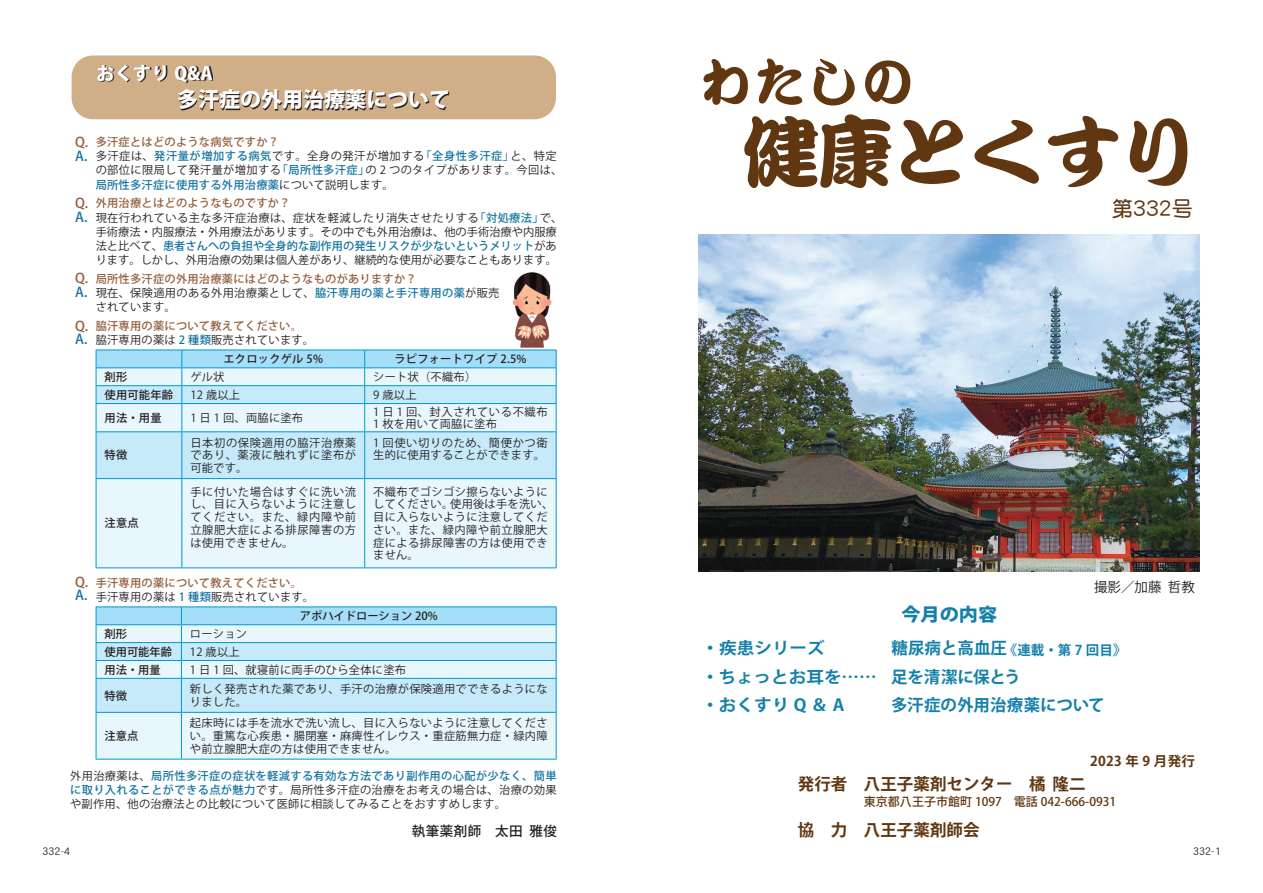
<style>
.page{position:relative;width:1263px;height:893px;background:#fff}
.page>*{position:absolute;margin:0;border:0;box-sizing:border-box;transform-origin:0 0}
.t1{font:79.5px "DF Kan Tei Ryu XB MP RKSJ H";letter-spacing:-.05em;color:#603711}
.t2{font:54px "DF Kan Tei Ryu XB MP RKSJ H";color:#603711}
.t3{font:800 21px "Koz Go Std";color:#fff}
.t4{font:21px "DF Maru Gothic Bd MP RKSJ H";letter-spacing:.025em;color:#603711}
.t5{font:800 18px "Koz Go Std";color:#fff}
.t6{font:800 18px "Koz Go Std";color:#1581aa;scale:1.07 1}
.t7{font:700 16.5px/28.5px "Koz Go Std";color:#1581aa;scale:1.07 1}
.t8{font:700 16.5px "Koz Go Std";color:#603711}
.t9{font:700 16.5px "Koz Go Std";color:#1581aa}
.t10{font:13.5px "Koz Go Std";color:#231f20}
.t11{font:500 13.5px "Koz Go Std";color:#925d3a}
.t12{font:500 13.5px "Koz Go Std";color:#1373a1}
.t13{font:500 13.5px "Koz Go Std";letter-spacing:.03em;color:#231f20}
.t14{font:700 13.5px "Koz Go Std";letter-spacing:.02em;color:#603711}
.t15{font:500 12px "Koz Go Std";color:#603711}
.t16{font:11.25px/12.8px "Koz Go Std";letter-spacing:.025em;color:#231f20}
.t17{font:11.25px/14.2px "Koz Go Std";color:#231f20}
.t18{font:500 11.25px/14.2px "Koz Go Std";letter-spacing:.02em;color:#925d3a}
.t19{font:500 11.25px "Koz Go Std";letter-spacing:.02em;color:#231f20}
.t20{font:500 11.25px "Koz Go Std";color:#231f20}
.t21{font:10.5px "DFHS Gothic W3 MP RKSJ H";letter-spacing:.025em;color:#231f20}
.s1{font-weight:500;color:#925d3a}
.s2{font-weight:500;color:#1373a1}
.s3{font-weight:400;color:#231f20}
.s4{color:#1373a1}
.s5{font-size:13.5px}
</style>
<div class="page">
<img style="left:698px;top:234px;width:502px;height:337px">
<div style="left:72px;top:55px;width:484px;height:64px;background:#cfae88;border-radius:21px"></div>
<svg style="left:179px;top:90px;width:270px;height:21px"></svg>
<svg style="left:99px;top:65px;width:114px;height:18px"></svg>
<div style="left:97px;top:479px;width:459px;height:88px;background:#e8f6fd"></div>
<svg style="left:96px;top:350px;width:461px;height:129px"></svg>
<hr style="left:96px;top:431px;width:86px;height:1px;background:#0097d1">
<hr style="left:96px;top:432px;width:1px;height:46px;background:#0097d1">
<hr style="left:182px;top:431px;width:183px;height:1px;background:#0097d1">
<hr style="left:181px;top:432px;width:1px;height:46px;background:#0097d1">
<hr style="left:365px;top:431px;width:191px;height:1px;background:#0097d1">
<hr style="left:364px;top:432px;width:1px;height:46px;background:#0097d1">
<hr style="left:556px;top:432px;width:1px;height:46px;background:#0097d1">
<hr style="left:96px;top:478px;width:86px;height:1px;background:#0097d1">
<hr style="left:96px;top:479px;width:1px;height:88px;background:#0097d1">
<hr style="left:182px;top:478px;width:183px;height:1px;background:#0097d1">
<hr style="left:181px;top:479px;width:1px;height:88px;background:#0097d1">
<hr style="left:365px;top:478px;width:191px;height:1px;background:#0097d1">
<hr style="left:364px;top:479px;width:1px;height:88px;background:#0097d1">
<hr style="left:556px;top:479px;width:1px;height:88px;background:#0097d1">
<hr style="left:96px;top:567px;width:86px;height:1px;background:#0097d1">
<hr style="left:182px;top:567px;width:183px;height:1px;background:#0097d1">
<hr style="left:365px;top:567px;width:191px;height:1px;background:#0097d1">
<div style="left:97px;top:713px;width:459px;height:46px;background:#e8f6fd"></div>
<hr style="left:96px;top:606px;width:85px;height:1px;background:#0097d1">
<hr style="left:181px;top:606px;width:375px;height:1px;background:#0097d1">
<svg style="left:96px;top:607px;width:461px;height:105px"></svg>
<hr style="left:96px;top:678px;width:85px;height:1px;background:#0097d1">
<hr style="left:96px;top:679px;width:1px;height:33px;background:#0097d1">
<hr style="left:181px;top:678px;width:375px;height:1px;background:#0097d1">
<hr style="left:181px;top:679px;width:1px;height:33px;background:#0097d1">
<hr style="left:556px;top:679px;width:1px;height:33px;background:#0097d1">
<hr style="left:96px;top:712px;width:85px;height:1px;background:#0097d1">
<hr style="left:96px;top:713px;width:1px;height:46px;background:#0097d1">
<hr style="left:181px;top:712px;width:375px;height:1px;background:#0097d1">
<hr style="left:181px;top:713px;width:1px;height:46px;background:#0097d1">
<hr style="left:556px;top:713px;width:1px;height:46px;background:#0097d1">
<hr style="left:96px;top:759px;width:85px;height:1px;background:#0097d1">
<hr style="left:181px;top:759px;width:375px;height:1px;background:#0097d1">
<img style="left:512px;top:272px;width:40px;height:76px">
<h3 class="t5" style="left:96px;top:61px;width:118px">おくすり Q&amp;A</h3>
<h3 class="t3" style="left:177px;top:86px;width:275px">多汗症の外用治療薬について</h3>
<p class="t11" style="left:75px;top:134px;width:14px">Q.</p>
<p class="t12" style="left:75px;top:147px;width:14px">A.</p>
<p class="t11" style="left:75px;top:195px;width:14px">Q.</p>
<p class="t12" style="left:75px;top:208px;width:14px">A.</p>
<p class="t11" style="left:75px;top:270px;width:14px">Q.</p>
<p class="t12" style="left:75px;top:284px;width:14px">A.</p>
<p class="t11" style="left:75px;top:317px;width:14px">Q.</p>
<p class="t12" style="left:75px;top:331px;width:14px">A.</p>
<p class="t16" style="left:96px;top:135px;width:468px;line-height:14.2px"><span class="s1">多汗症とはどのような病気ですか？<br></span>多汗症は、<span class="s2">発汗量が増加する病気</span>です。全身の発汗が増加する<span class="s2">「全身性多汗症」</span>と、特定の部位に限局して発汗量が増加する<span class="s2">「局所性多汗症」</span>の 2 つのタイプがあります。今回は、<span class="s2">局所性多汗症に使用する外用治療薬</span>について説明します。</p>
<p class="t17" style="left:96px;top:196px;width:468px"><span class="s1">外用治療とはどのようなものですか？<br></span>現在行われている主な多汗症治療は、症状を軽減したり消失させたりする<span class="s2">「対処療法」</span>で、手術療法・内服療法・外用療法があります。その中でも外用治療は、他の手術治療や内服療法と比べて、<span class="s2">患者さんへの負担や全身的な副作用の発生リスクが少ないというメリット</span>があります。しかし、外用治療の効果は個人差があり、継続的な使用が必要なこともあります。</p>
<p class="t16" style="left:96px;top:272px;width:405px;line-height:14.2px"><span class="s1">局所性多汗症の外用治療薬にはどのようなものがありますか？<br></span>現在、保険適用のある外用治療薬として、<span class="s2">脇汗専用の薬と手汗専用の薬</span>が販売されています。</p>
<p class="t18" style="left:96px;top:319px;width:220px">脇汗専用の薬について教えてください。<span class="s3">脇汗専用の薬は</span> <span class="s4">2 種類</span><span class="s3">販売されています。</span></p>
<p class="t19" style="left:223px;top:352px;width:101px">エクロックゲル 5%</p>
<p class="t19" style="left:394px;top:352px;width:134px">ラピフォートワイプ 2.5%</p>
<p class="t19" style="left:105px;top:370px;width:24px">剤形</p>
<p class="t16" style="left:190px;top:371px;width:36px">ゲル状</p>
<p class="t16" style="left:373px;top:371px;width:105px">シート状（不織布）</p>
<p class="t19" style="left:105px;top:388px;width:70px">使用可能年齢</p>
<p class="t16" style="left:190px;top:389px;width:51px">12 歳以上</p>
<p class="t16" style="left:373px;top:389px;width:45px">9 歳以上</p>
<p class="t19" style="left:105px;top:411px;width:59px">用法・用量</p>
<p class="t16" style="left:190px;top:412px;width:114px">1 日 1 回、両脇に塗布</p>
<p class="t16" style="left:373px;top:405px;width:176px">1 日 1 回、封入されている不織布<br>1 枚を用いて両脇に塗布</p>
<p class="t19" style="left:105px;top:448px;width:24px">特徴</p>
<p class="t16" style="left:190px;top:437px;width:167px;text-align:justify">日本初の保険適用の脇汗治療薬であり、薬液に触れずに塗布が可能です。</p>
<p class="t16" style="left:373px;top:437px;width:176px">1 回使い切りのため、簡便かつ衛生的に使用することができます。</p>
<p class="t16" style="left:190px;top:486px;width:167px;text-align:justify">手に付いた場合はすぐに洗い流し、目に入らないように注意してください。また、緑内障や前立腺肥大症による排尿障害の方は使用できません。</p>
<p class="t16" style="left:373px;top:486px;width:182px">不織布でゴシゴシ擦らないようにしてください。使用後は手を洗い、目に入らないように注意してください。また、緑内障や前立腺肥大症による排尿障害の方は使用できません。</p>
<p class="t18" style="left:96px;top:576px;width:220px">手汗専用の薬について教えてください。<span class="s3">手汗専用の薬は</span> <span class="s4">1 種類</span><span class="s3">販売されています。</span></p>
<p class="t20" style="left:300px;top:609px;width:139px">アポハイドローション 20%</p>
<p class="t19" style="left:105px;top:627px;width:24px">剤形</p>
<p class="t16" style="left:190px;top:628px;width:59px">ローション</p>
<p class="t19" style="left:105px;top:645px;width:69px">使用可能年齢</p>
<p class="t16" style="left:190px;top:646px;width:51px">12 歳以上</p>
<p class="t19" style="left:105px;top:662px;width:58px">用法・用量</p>
<p class="t16" style="left:190px;top:664px;width:218px">1 日 1 回、就寝前に両手のひら全体に塗布</p>
<p class="t19" style="left:105px;top:688px;width:24px">特徴</p>
<p class="t16" style="left:190px;top:683px;width:359px">新しく発売された薬であり、手汗の治療が保険適用でできるようになりました。</p>
<p class="t19" style="left:105px;top:729px;width:35px">注意点</p>
<p class="t19" style="left:105px;top:516px;width:36px">注意点</p>
<p class="t11" style="left:75px;top:573px;width:14px">Q.</p>
<p class="t12" style="left:75px;top:586px;width:14px">A.</p>
<p class="t16" style="left:190px;top:717px;width:359px;text-align:justify">起床時には手を流水で洗い流し、目に入らないように注意してください。重篤な心疾患・腸閉塞・麻痺性イレウス・重症筋無力症・緑内障や前立腺肥大症の方は使用できません。</p>
<p class="t16" style="left:70px;top:769px;width:488px;line-height:14.2px;text-align:justify">外用治療薬は、<span class="s2">局所性多汗症の症状を軽減する有効な方法であり副作用の心配が少なく、簡単に取り入れることができる点が魅力</span>です。局所性多汗症の治療をお考えの場合は、治療の効果や副作用、他の治療法との比較について医師に相談してみることをおすすめします。</p>
<p class="t13" style="left:412px;top:822px;width:146px">執筆薬剤師　太田 雅俊</p>
<h2 class="t2" style="left:699px;top:55px;width:217px">わたしの</h2>
<h1 class="t1" style="left:741px;top:112px;width:459px">健康とくすり</h1>
<h3 class="t4" style="left:1112px;top:198px;width:82px">第332号</h3>
<p class="t10" style="left:1094px;top:579px;width:143px">撮影／加藤 哲教　　　</p>
<h3 class="t6" style="left:901px;top:602px;width:91px">今月の内容</h3>
<h3 class="t7" style="left:701px;top:635px;width:399px">・ 疾患シリーズ　　　 　糖尿病と高血圧 <span class="s5">《連載・第 7 回目》</span>・ ちょっとお耳を……　足を清潔に保とう<br>・ おくすり Q ＆ A　</h3>
<h3 class="t9" style="left:891px;top:694px;width:215px">多汗症の外用治療薬について</h3>
<p class="t14" style="left:1090px;top:753px;width:106px">2023 年 9 月発行</p>
<h3 class="t8" style="left:798px;top:773px;width:289px">発行者　八王子薬剤センター　橘 隆二</h3>
<p class="t15" style="left:864px;top:794px;width:254px">東京都八王子市館町 1097　電話 042-666-0931</p>
<h3 class="t8" style="left:798px;top:819px;width:183px">協　力　八王子薬剤師会</h3>
<p class="t21" style="left:43px;top:846px;width:29px">332-4</p>
<p class="t21" style="left:1193px;top:846px;width:29px">332-1</p>
</div>
